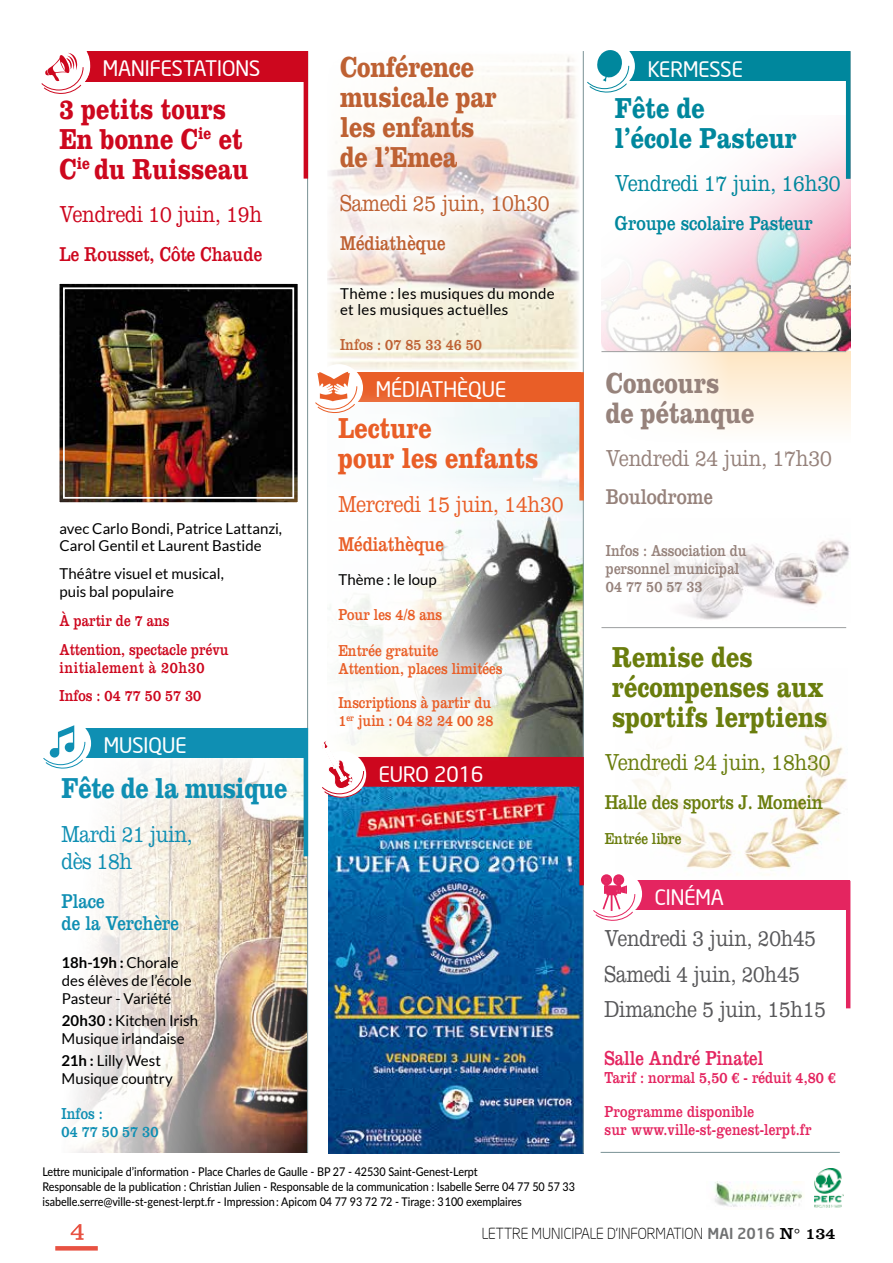
<style>
.page{position:relative;width:893px;height:1263px;background:#fff}
.page>*{position:absolute;margin:0;border:0;box-sizing:border-box;transform-origin:0 0}
.t1{font:700 30px/30px "Clarendon";color:#6a7d0d;scale:.8 1}
.t2{font:700 30px/30px "Clarendon";letter-spacing:-.01em;color:#be6133;scale:.8 1}
.t3{font:700 30px/30px "Clarendon";color:#cd071e;scale:.8 1}
.t4{font:700 30px/30px "Clarendon";color:#e95e27;scale:.8 1}
.t5{font:700 30px/30px "Clarendon";color:#00879d;scale:.8 1}
.t6{font:700 30px/30px "Clarendon";color:#96827b;scale:.8 1}
.t7{font:700 30px "Clarendon";letter-spacing:-.02em;color:#0f8fb3;scale:.8 1}
.t8{font:300 24px/35.5px "Clarendon";letter-spacing:-.01em;color:#58585a;scale:.79 1}
.t9{font:300 24px "Clarendon";letter-spacing:-.01em;color:#e95e27;scale:.8 1}
.t10{font:300 24px "Clarendon";letter-spacing:-.01em;color:#6a7d0d;scale:.8 1}
.t11{font:300 24px "Clarendon";letter-spacing:-.01em;color:#96827b;scale:.8 1}
.t12{font:300 24px "Clarendon";letter-spacing:-.01em;color:#00879d;scale:.8 1}
.t13{font:300 24px/27px "Clarendon";letter-spacing:-.02em;color:#0f8fb3;scale:.8 1}
.t14{font:300 24px "Clarendon";letter-spacing:-.01em;color:#cd071e;scale:.8 1}
.t15{font:300 24px "Clarendon";letter-spacing:-.01em;color:#be6133;scale:.8 1}
.t16{font:22.35px "Clarendon";color:#96827b;scale:.81 1}
.t17{font:21px "Neo Sans Intel";color:#fff}
.t18{font:21px "Clarendon";color:#e42560;scale:.8 1}
.t19{font:20.85px "Clarendon";letter-spacing:-.01em;color:#6a7d0d;scale:.81 1}
.t20{font:20.85px "Clarendon";color:#00879d;scale:.81 1}
.t21{font:20.85px "Clarendon";color:#cd071e;scale:.81 1}
.t22{font:20.85px/22.5px "Clarendon";color:#0f8fb3;scale:.81 1}
.t23{font:20.85px "Clarendon";color:#e95e27;scale:.81 1}
.t24{font:20.85px "Clarendon";color:#be6133;scale:.81 1}
.t25{font:16.5px/36px "Clarendon";color:#e95e27;scale:.8 1}
.t26{font:16.5px/34.5px "Clarendon";letter-spacing:.01em;color:#e42560;scale:.8 1}
.t27{font:16.5px/18px "Clarendon";color:#96827b;scale:.8 1}
.t28{font:16.5px/28.7px "Clarendon";color:#cd071e;scale:.8 1}
.t29{font:16.5px/28.7px "Clarendon";letter-spacing:.04em;color:#cd071e;scale:.8 1}
.t30{font:16.5px/18px "Clarendon";color:#0f8fb3;scale:.8 1}
.t31{font:16.5px "Clarendon";color:#be6133;scale:.8 1}
.t32{font:16.5px "Clarendon";color:#6a7d0d;scale:.8 1}
.t33{font:15px/18px "Lato";color:#000}
.t34{font:15px/16.5px "Lato";letter-spacing:.02em;color:#000}
.t35{font:300 15px "Neo Sans Intel";color:#000}
.t36{font:500 12px/15px "Lato";letter-spacing:-.005em;color:#000;scale:.9 1}
.s1{font-weight:700}
.s2{font-family:"Neo Sans";font-weight:500;color:#707172}
.s3{font-family:"Clarendon";font-weight:400;font-size:16.5px}
</style>
<div class="page">
<img style="left:634px;top:691px;width:213px;height:184px">
<img style="left:601px;top:171px;width:249px;height:180px">
<img style="left:74px;top:839px;width:233px;height:314px">
<svg style="left:57px;top:758px;width:247px;height:81px;fill:#faf8f4"></svg>
<svg style="left:602px;top:351px;width:248px;height:77px"></svg>
<img style="left:328px;top:787px;width:255px;height:367px">
<hr style="left:307px;top:51px;width:1px;height:1102px;background:#869c9f">
<img style="left:327px;top:56px;width:252px;height:314px">
<div style="left:48px;top:51px;width:260px;height:30px;background:#cd071e"></div>
<div style="left:32px;top:36px;width:58px;height:58px;background:#fff;border-radius:50%"></div>
<hr style="left:304px;top:51px;width:4px;height:128px;background:#cd071e">
<svg style="left:71px;top:1224px;width:13px;height:16px"></svg>
<svg style="left:55px;top:1246px;width:43px;height:4px"></svg>
<div style="left:42px;top:44px;width:48px;height:46px;background:#fff;border-radius:50%"></div>
<svg style="left:41px;top:53px;width:43px;height:41px"></svg>
<div style="left:330px;top:372px;width:250px;height:30px;background:#e95e27"></div>
<div style="left:601px;top:880px;width:248px;height:29px;background:#e42560"></div>
<hr style="left:846px;top:881px;width:4px;height:127px;background:#e42560">
<hr style="left:583px;top:51px;width:1px;height:1102px;background:#869c9f">
<hr style="left:601px;top:1152px;width:239px;height:1px;background:#869c9f">
<div style="left:579px;top:372px;width:5px;height:128px;background:#e95e27"></div>
<img style="left:59px;top:283px;width:239px;height:220px">
<div style="left:63px;top:287px;width:231px;height:212px;border:2px solid #fff"></div>
<div style="left:329px;top:758px;width:251px;height:28px;background:#cd071e"></div>
<div style="left:328px;top:757px;width:252px;height:30px;border:2px solid #cd071e"></div>
<div style="left:318px;top:751px;width:48px;height:46px;background:#fff;border-radius:50%"></div>
<div style="left:58px;top:728px;width:249px;height:30px;background:#0f8fb3"></div>
<hr style="left:304px;top:728px;width:4px;height:128px;background:#0f8fb3">
<div style="left:579px;top:757px;width:5px;height:128px;background:#cd071e"></div>
<svg style="left:304px;top:384px;width:280px;height:379px"></svg>
<div style="left:593px;top:870px;width:49px;height:47px;background:#fff;border-radius:50%"></div>
<svg style="left:593px;top:874px;width:43px;height:47px"></svg>
<img style="left:714px;top:1181px;width:89px;height:26px">
<img style="left:814px;top:1168px;width:30px;height:40px">
<div style="left:314px;top:364px;width:49px;height:47px;background:#fff;border-radius:50%"></div>
<svg style="left:314px;top:372px;width:44px;height:41px"></svg>
<div style="left:43px;top:720px;width:48px;height:46px;background:#fff;border-radius:50%"></div>
<svg style="left:43px;top:725px;width:43px;height:43px"></svg>
<svg style="left:321px;top:740px;width:43px;height:57px"></svg>
<img style="left:660px;top:540px;width:190px;height:80px">
<hr style="left:601px;top:627px;width:245px;height:1px;background:#9c9e9f">
<hr style="left:601px;top:351px;width:245px;height:1px;background:#9c9e9f">
<hr style="left:846px;top:51px;width:4px;height:128px;background:#00879d">
<div style="left:599px;top:51px;width:251px;height:30px;background:#00879d"></div>
<div style="left:586px;top:43px;width:49px;height:46px;background:#fff;border-radius:50%"></div>
<svg style="left:587px;top:50px;width:42px;height:42px"></svg>
<svg style="left:327px;top:171px;width:245px;height:106px"></svg>
<h3 class="t17" style="left:103px;top:56px;width:159px">MANIFESTATIONS</h3>
<h1 class="t3" style="left:60px;top:93px;width:238px">3 petits tours<br>En bonne C<sup>ie</sup> et<br>C<sup>ie</sup> du Ruisseau</h1>
<h2 class="t14" style="left:60px;top:200px;width:255px">Vendredi 10 juin, 19h</h2>
<h3 class="t21" style="left:60px;top:242px;width:252px">Le Rousset, Côte Chaude</h3>
<p class="t33" style="left:60px;top:520px;width:224px;line-height:16.5px">avec Carlo Bondi, Patrice Lattanzi,<br>Carol Gentil et Laurent Bastide</p>
<p class="t33" style="left:60px;top:565px;width:166px">Théâtre visuel et musical, puis bal populaire</p>
<h3 class="t28" style="left:60px;top:606px;width:213px">À partir de 7 ans<br>Attention, spectacle prévu</h3>
<h3 class="t29" style="left:60px;top:653px;width:183px">initialement à 20h30<br>Infos : 04 77 50 57 30</h3>
<h3 class="t17" style="left:104px;top:732px;width:84px">MUSIQUE</h3>
<h1 class="t7" style="left:62px;top:770px;width:284px">Fête de la musique</h1>
<h2 class="t13" style="left:62px;top:820px;width:165px">Mardi 21 juin, dès 18h</h2>
<h3 class="t22" style="left:62px;top:890px;width:146px">Place<br>de la Verchère</h3>
<p class="t33" style="left:62px;top:953px;width:131px"><span class="s1">18h-19h :</span> Chorale des élèves de l’école<br>Pasteur - Variété</p>
<p class="t33" style="left:62px;top:1011px;width:138px"><span class="s1">20h30 :</span> Kitchen Irish<br>Musique irlandaise</p>
<p class="t33" style="left:62px;top:1052px;width:113px"><span class="s1">21h :</span> Lilly West<br>Musique country</p>
<h3 class="t30" style="left:62px;top:1104px;width:122px">Infos :<br>04 77 50 57 30</h3>
<h1 class="t2" style="left:340px;top:51px;width:197px">Conférence musicale par les enfants de l’Emea</h1>
<h2 class="t15" style="left:340px;top:189px;width:263px">Samedi 25 juin, 10h30</h2>
<h3 class="t24" style="left:340px;top:230px;width:132px">Médiathèque</h3>
<p class="t34" style="left:340px;top:285px;width:216px">Thème : les musiques du monde et les musiques actuelles</p>
<h3 class="t31" style="left:340px;top:335px;width:179px">Infos : 07 85 33 46 50</h3>
<h3 class="t17" style="left:376px;top:377px;width:132px">MÉDIATHÈQUE</h3>
<h1 class="t4" style="left:338px;top:413px;width:252px">Lecture<br>pour les enfants</h1>
<h2 class="t9" style="left:338px;top:490px;width:283px">Mercredi 15 juin, 14h30</h2>
<h3 class="t23" style="left:338px;top:531px;width:132px">Médiathèque</h3>
<p class="t33" style="left:338px;top:571px;width:100px">Thème : le loup</p>
<h3 class="t25" style="left:338px;top:596px;width:131px">Pour les 4/8 ans<br>Entrée gratuite</h3>
<h3 class="t25" style="left:338px;top:651px;width:206px;line-height:34.5px">Attention, places limitées<br>Inscriptions à partir du</h3>
<h3 class="t25" style="left:338px;top:703px;width:195px">1<sup>er</sup> juin : 04 82 24 00 28</h3>
<h3 class="t17" style="left:379px;top:762px;width:106px">EURO 2016</h3>
<p class="t36" style="left:43px;top:1164px;width:593px">Lettre municipale d’information - Place Charles de Gaulle - BP 27 - 42530 Saint-Genest-Lerpt<br>Responsable de la publication : Christian Julien - Responsable de la communication : Isabelle Serre 04 77 50 57 33 isabelle.serre@ville-st-genest-lerpt.fr - Impression : Apicom 04 77 93 72 72 - Tirage : 3 100 exemplaires</p>
<h3 class="t17" style="left:648px;top:56px;width:100px">PÉTANQUE</h3>
<h3 class="t17" style="left:648px;top:56px;width:97px">KERMESSE</h3>
<h1 class="t5" style="left:615px;top:93px;width:229px">Fête de<br>l’école Pasteur</h1>
<h2 class="t12" style="left:615px;top:170px;width:284px">Vendredi 17 juin, 16h30</h2>
<h3 class="t20" style="left:615px;top:211px;width:246px">Groupe scolaire Pasteur</h3>
<h1 class="t6" style="left:606px;top:367px;width:187px">Concours de pétanque</h1>
<h2 class="t11" style="left:606px;top:444px;width:284px">Vendredi 24 juin, 17h30</h2>
<h3 class="t16" style="left:606px;top:483px;width:134px">Boulodrome</h3>
<h3 class="t27" style="left:606px;top:542px;width:178px">Infos : Association du personnel municipal<br>04 77 50 57 33</h3>
<h1 class="t1" style="left:612px;top:641px;width:271px">Remise des récompenses aux sportifs lerptiens</h1>
<h2 class="t10" style="left:605px;top:748px;width:284px">Vendredi 24 juin, 18h30</h2>
<h3 class="t19" style="left:605px;top:790px;width:271px">Halle des sports J. Momein</h3>
<h3 class="t32" style="left:605px;top:829px;width:97px">Entrée libre</h3>
<h3 class="t17" style="left:655px;top:884px;width:71px">CINÉMA</h3>
<h2 class="t8" style="left:605px;top:920px;width:282px">Vendredi 3 juin, 20h45<br>Samedi 4 juin, 20h45<br>Dimanche 5 juin, 15h15</h2>
<h3 class="t18" style="left:605px;top:1045px;width:200px">Salle André Pinatel</h3>
<h3 class="t26" style="left:605px;top:1060px;width:291px">Tarif : normal 5,50 € - réduit 4,80 €<br>Programme disponible</h3>
<h3 class="t26" style="left:605px;top:1112px;width:260px">sur www.ville-st-genest-lerpt.fr</h3>
<p class="t35" style="left:482px;top:1225px;width:355px">LETTRE MUNICIPALE D’INFORMATION <span class="s2">MAI 2016</span> <span class="s3">N° 134</span></p>
</div>
